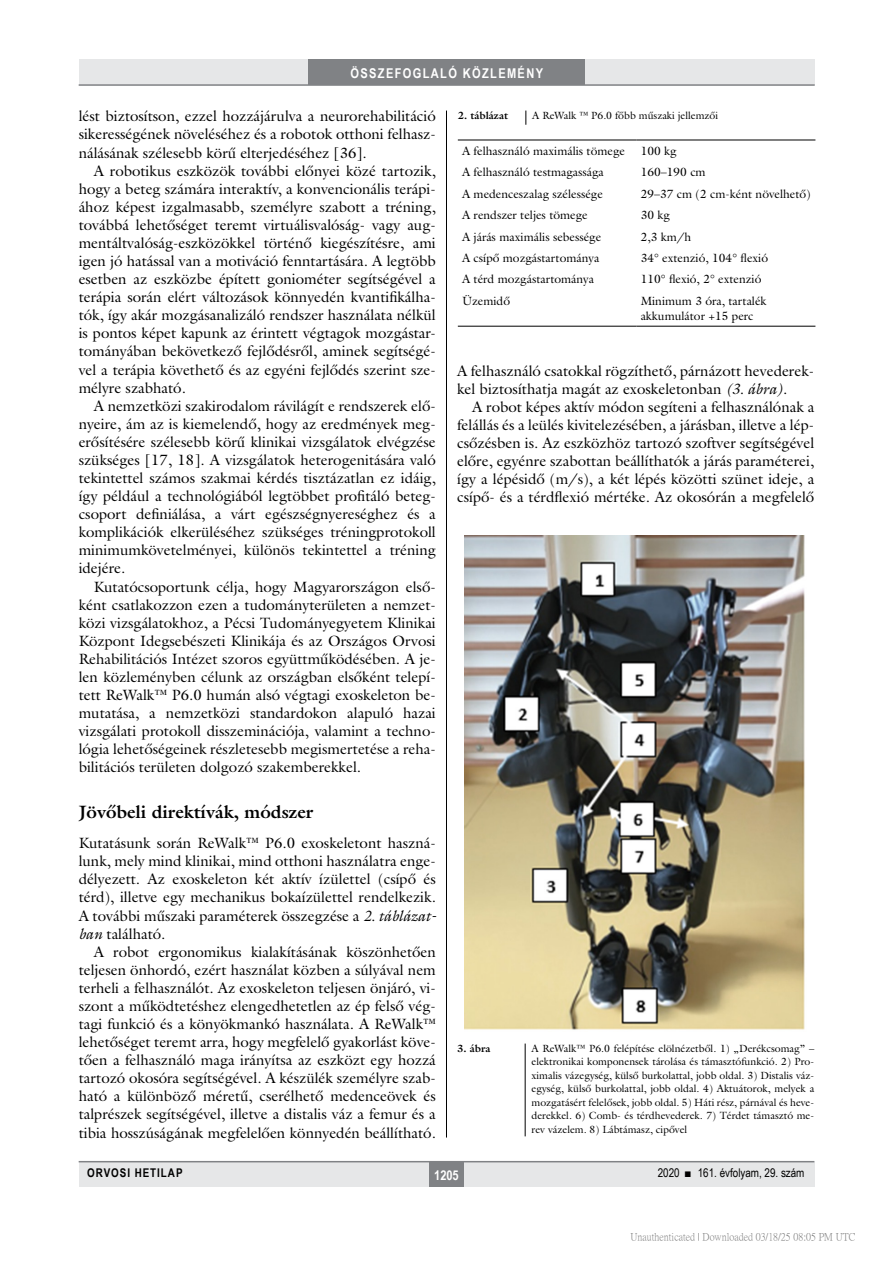
<style>
.page{position:relative;width:893px;height:1263px;background:#fff}
.page>*{position:absolute;margin:0;border:0;box-sizing:border-box;transform-origin:0 0}
.alcimbold{font:700 18px "Galliard Reg";color:#000}
.Body_Text{font:15px/18.1px "Galliard Reg";color:#000;text-align:justify}
.Body_tompa{font:15px/18.1px "Galliard Reg";color:#000;text-align:justify}
.t1{font:700 13.5px "Arial Narrow";letter-spacing:.1em;color:#fff}
.tabla{font:12px/15px "Galliard Reg";color:#000}
.t2{font:12px "Arial Narrow";color:#000}
.t3{font:700 12px "Arial Narrow";letter-spacing:.08em;color:#000}
.kepalairas2{font:10.5px/13.5px "Galliard Reg";color:#000}
.t4{font:10.5px "P Ming Li U";color:rgb(0 0 0/.5)}
.kepalairas1{font:700 10.5px "Galliard Reg";color:#000}
.s1{font-style:italic}
</style>
<div class="page">
<div style="left:79px;top:1161px;width:735px;height:25px;background:#e6e7e8"></div>
<div style="left:429px;top:1161px;width:34px;height:25px;background:#808285"></div>
<hr style="left:79px;top:1161px;width:735px;height:1px;background:#808285">
<div style="left:79px;top:60px;width:735px;height:25px;background:#e6e7e8"></div>
<div style="left:308px;top:60px;width:277px;height:25px;background:#808285"></div>
<hr style="left:79px;top:84px;width:736px;height:2px;background:#808285">
<hr style="left:446px;top:111px;width:1px;height:1026px;background:#000">
<img style="left:465px;top:536px;width:340px;height:494px">
<svg style="left:525px;top:111px;width:1px;height:14px"></svg>
<hr style="left:458px;top:140px;width:178px;height:1px;background:#000">
<hr style="left:636px;top:140px;width:179px;height:1px;background:#000">
<hr style="left:458px;top:326px;width:178px;height:1px;background:#000">
<hr style="left:636px;top:326px;width:179px;height:1px;background:#000">
<hr style="left:525px;top:1043px;width:1px;height:93px;background:#000">
<p class="t1" style="left:350px;top:63px;width:194px">ÖSSZEFOGLALÓ KÖZLEMÉNY</p>
<p class="Body_Text" style="left:79px;top:107px;width:359px">lést biztosítson, ezzel hozzájárulva a neurorehabilitáció sikerességének növeléséhez és a robotok otthoni felhasz&shy;nálásának szélesebb körű elterjedéséhez [36].</p>
<p class="Body_Text" style="left:79px;top:161px;width:359px;text-indent:15px">A robotikus eszközök további előnyei közé tartozik, hogy a beteg számára interaktív, a konvencionális terápi&shy;ához képest izgalmasabb, személyre szabott a tréning, továbbá lehetőséget teremt virtuálisvalóság- vagy aug&shy;mentáltvalóság-eszközökkel történő kiegészítésre, ami igen jó hatással van a motiváció fenntartására. A legtöbb esetben az eszközbe épített goniométer segítségével a terápia során elért változások könnyedén kvantifikálha&shy;tók, így akár mozgásanalizáló rendszer használata nélkül is pontos képet kapunk az érintett végtagok mozgástar&shy;tományában bekövetkező fejlődésről, aminek segítségé&shy;vel a terápia követhető és az egyéni fejlődés szerint sze&shy;mélyre szabható.</p>
<p class="Body_Text" style="left:79px;top:396px;width:359px;text-indent:15px">A nemzetközi szakirodalom rávilágít e rendszerek elő&shy;nyeire, ám az is kiemelendő, hogy az eredmények meg&shy;erősítésére szélesebb körű klinikai vizsgálatok elvégzése szükséges [17, 18]. A vizsgálatok heterogenitására való tekintettel számos szakmai kérdés tisztázatlan ez idáig, így például a technológiából legtöbbet profitáló beteg&shy;csoport definiálása, a várt egészségnyereséghez és a komplikációk elkerüléséhez szükséges tréningprotokoll minimumkövetelményei, különös tekintettel a tréning idejére.</p>
<p class="Body_Text" style="left:79px;top:577px;width:359px;text-indent:15px">Kutatócsoportunk célja, hogy Magyarországon első&shy;ként csatlakozzon ezen a tudományterületen a nemzet&shy;közi vizsgálatokhoz, a Pécsi Tudományegyetem Klinikai Központ Idegsebészeti Klinikája és az Országos Orvosi Rehabilitációs Intézet szoros együttműködésében. A je&shy;len közleményben célunk az országban elsőként telepí&shy;tett ReWalk™ P6.0 humán alsó végtagi exoskeleton be&shy;mutatása, a nemzetközi standardokon alapuló hazai vizsgálati protokoll disszeminációja, valamint a techno&shy;lógia lehetőségeinek részletesebb megismertetése a reha&shy;bilitációs területen dolgozó szakemberekkel.</p>
<p class="alcimbold" style="left:79px;top:800px;width:236px">Jövőbeli direktívák, módszer</p>
<p class="Body_tompa" style="left:79px;top:834px;width:359px">Kutatásunk során ReWalk™ P6.0 exoskeletont haszná&shy;lunk, mely mind klinikai, mind otthoni használatra enge&shy;délyezett. Az exoskeleton két aktív ízülettel (csípő és térd), illetve egy mechanikus bokaízülettel rendelkezik.<br>A további műszaki paraméterek összegzése a <span class="s1">2. táblázat&shy;ban</span> található.</p>
<p class="Body_Text" style="left:79px;top:942px;width:359px;text-indent:15px">A robot ergonomikus kialakításának köszönhetően teljesen önhordó, ezért használat közben a súlyával nem terheli a felhasználót. Az exoskeleton teljesen önjáró, vi&shy;szont a működtetéshez elengedhetetlen az ép felső vég&shy;tagi funkció és a könyökmankó használata. A ReWalk™ lehetőséget teremt arra, hogy megfelelő gyakorlást köve&shy;tően a felhasználó maga irányítsa az eszközt egy hozzá tartozó okosóra segítségével. A készülék személyre szab&shy;ható a különböző méretű, cserélhető medenceövek és talprészek segítségével, illetve a distalis váz a femur és a tibia hosszúságának megfelelően könnyedén beállítható.</p>
<p class="kepalairas1" style="left:458px;top:109px;width:52px">2. táblázat</p>
<p class="kepalairas2" style="left:532px;top:109px;width:187px">A ReWalk ™ P6.0 főbb műszaki jellemzői</p>
<p class="tabla" style="left:462px;top:143px;width:164px">A felhasználó maximális tömege</p>
<p class="tabla" style="left:641px;top:143px;width:37px">100 kg</p>
<p class="tabla" style="left:462px;top:165px;width:143px">A felhasználó testmagassága</p>
<p class="tabla" style="left:641px;top:165px;width:67px">160–190 cm</p>
<p class="tabla" style="left:462px;top:186px;width:142px">A medenceszalag szélessége</p>
<p class="tabla" style="left:641px;top:186px;width:172px">29–37 cm (2 cm-ként növelhető)</p>
<p class="tabla" style="left:462px;top:207px;width:127px">A rendszer teljes tömege</p>
<p class="tabla" style="left:641px;top:207px;width:31px">30 kg</p>
<p class="tabla" style="left:462px;top:229px;width:141px">A járás maximális sebessége</p>
<p class="tabla" style="left:641px;top:229px;width:52px">2,3 km/h</p>
<p class="tabla" style="left:462px;top:250px;width:139px">A csípő mozgástartománya</p>
<p class="tabla" style="left:641px;top:250px;width:129px">34° extenzió, 104° flexió</p>
<p class="tabla" style="left:462px;top:272px;width:134px">A térd mozgástartománya</p>
<p class="tabla" style="left:641px;top:272px;width:122px">110° flexió, 2° extenzió</p>
<p class="tabla" style="left:462px;top:293px;width:49px">Üzemidő</p>
<p class="tabla" style="left:641px;top:293px;width:127px">Minimum 3 óra, tartalék akkumulátor +15 perc</p>
<p class="Body_Text" style="left:457px;top:361px;width:359px">A felhasználó csatokkal rögzíthető, párnázott hevederek&shy;kel biztosíthatja magát az exoskeletonban <span class="s1">(3. ábra)</span>.</p>
<p class="Body_Text" style="left:457px;top:397px;width:359px;text-indent:15px">A robot képes aktív módon segíteni a felhasználónak a felállás és a leülés kivitelezésében, a járásban, illetve a lép&shy;csőzésben is. Az eszközhöz tartozó szoftver segítségével előre, egyénre szabottan beállíthatók a járás paraméterei, így a lépésidő (m/s), a két lépés közötti szünet ideje, a csípő- és a térdflexió mértéke. Az okosórán a megfelelő</p>
<p class="kepalairas1" style="left:457px;top:1041px;width:35px">3. ábra</p>
<p class="kepalairas2" style="left:531px;top:1041px;width:284px">A ReWalk™ P6.0 felépítése elölnézetből. 1) „Derékcsomag” – elektronikai komponensek tárolása és támasztófunkció. 2) Pro&shy;ximalis vázegység, külső burkolattal, jobb oldal. 3) Distalis váz&shy;egység, külső burkolattal, jobb oldal. 4) Aktuátorok, melyek a mozgatásért felelősek, jobb oldal. 5) Háti rész, párnával és heve&shy;derekkel. 6) Comb- és térdhevederek. 7) Térdet támasztó me&shy;rev vázelem. 8) Lábtámasz, cipővel</p>
<p class="t3" style="left:87px;top:1164px;width:97px">ORVOSI HETILAP</p>
<p class="t1" style="left:434px;top:1165px;width:26px">1205</p>
<p class="t2" style="left:658px;top:1164px;width:148px">2020 ■ 161. évfolyam, 29. szám</p>
<p class="t4" style="left:630px;top:1232px;width:226px">Unauthenticated | Downloaded 03/18/25 08:05 PM UTC</p>
</div>
